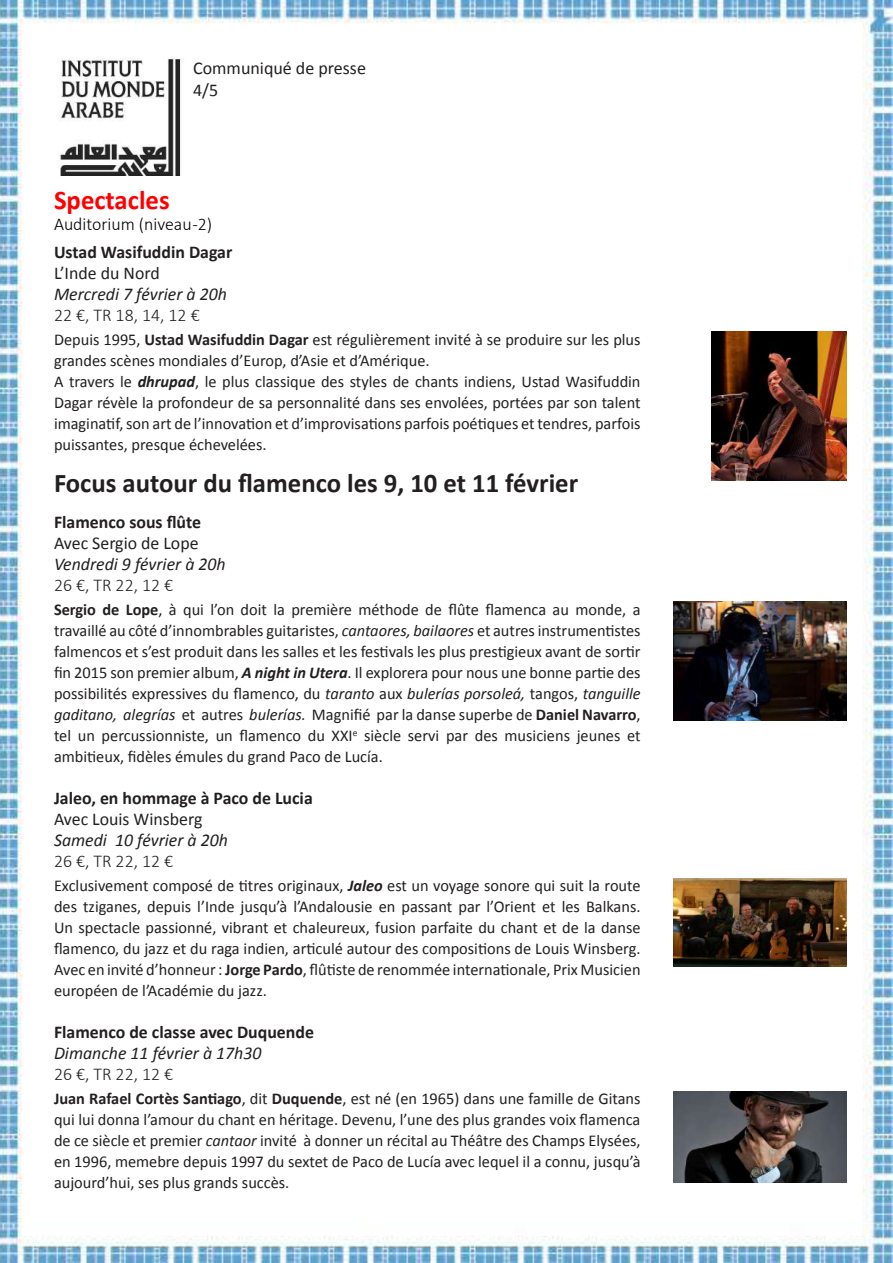
<style>
.page{position:relative;width:893px;height:1263px;background:#fff}
.page>*{position:absolute;margin:0;border:0;box-sizing:border-box;transform-origin:0 0}
.t1{font:700 27px "Calibri";color:#231f20}
.t2{font:700 27px "Calibri";color:#f00}
.t3{font:700 18px "Calibri";color:#231f20}
.t4{font:italic 18px "Calibri";color:#231f20}
.t5{font:18px/21.6px "Calibri";color:#231f20}
.t6{font:300 18px "Calibri";color:#231f20}
.t7{font:300 18px "Calibri";color:#000}
.t8{font:16.5px/21px "Calibri";color:#231f20;text-align:justify}
.s1{font-weight:700}
.s2{font-weight:700;font-style:italic}
.s3{font-style:italic}
</style>
<div class="page">
<img style="left:0;top:0;width:893px;height:1263px">
<img style="left:57px;top:47px;width:130px;height:128px">
<img style="left:673px;top:601px;width:173px;height:119px">
<img style="left:673px;top:879px;width:173px;height:88px">
<img style="left:712px;top:332px;width:134px;height:148px">
<img style="left:673px;top:1091px;width:173px;height:91px">
<p class="t5" style="left:193px;top:58px;width:174px">Communiqué de presse<br>4/5</p>
<h1 class="t2" style="left:54px;top:183px;width:117px">Spectacles</h1>
<p class="t7" style="left:54px;top:213px;width:160px">Auditorium (niveau -2)</p>
<p class="t3" style="left:54px;top:241px;width:180px">Ustad Wasifuddin Dagar</p>
<p class="t5" style="left:54px;top:263px;width:107px">L’Inde du Nord</p>
<p class="t4" style="left:54px;top:282px;width:174px">Mercredi 7 février à 20h</p>
<p class="t6" style="left:54px;top:304px;width:147px">22 €, TR 18, 14, 12 €</p>
<p class="t8" style="left:54px;top:329px;width:588px;text-align:left">Depuis 1995, <span class="s1">Ustad Wasifuddin Dagar</span> est régulièrement invité à se produire sur les plus grandes scènes mondiales d’Europ, d’Asie et d’Amérique.<br>A travers le <span class="s2">dhrupad</span>, le plus classique des styles de chants indiens, Ustad Wasifuddin Dagar révèle la profondeur de sa personnalité dans ses envolées, portées par son talent imaginatif, son art de l’innovation et d’improvisations parfois poétiques et tendres, parfois puissantes, presque échevelées.</p>
<h1 class="t1" style="left:54px;top:466px;width:526px">Focus autour du flamenco les 9, 10 et 11 février</h1>
<p class="t3" style="left:54px;top:511px;width:149px">Flamenco sous flûte</p>
<p class="t5" style="left:54px;top:533px;width:146px">Avec Sergio de Lope</p>
<p class="t4" style="left:54px;top:552px;width:173px">Vendredi 9 février à 20h</p>
<p class="t6" style="left:54px;top:574px;width:121px">26 €, TR 22, 12 €</p>
<p class="t8" style="left:54px;top:599px;width:588px"><span class="s1">Sergio de Lope</span>, à qui l’on doit la première méthode de flûte flamenca au monde, a travaillé au côté d’innombrables guitaristes, <span class="s3">cantaores, bailaores</span> et autres instrumentistes falmencos et s’est produit dans les salles et les festivals les plus prestigieux avant de sortir fin 2015 son premier album, <span class="s2">A night in Utera</span>. Il explorera pour nous une bonne partie des possibilités expressives du flamenco, du <span class="s3">taranto</span> aux <span class="s3">bulerías porsoleá,</span> tangos, <span class="s3">tanguille gaditano, alegrías</span> et autres <span class="s3">bulerías.</span> Magnifié par la danse superbe de <span class="s1">Daniel Navarro</span>, tel un percussionniste, un flamenco du XXI<sup>e</sup> siècle servi par des musiciens jeunes et ambitieux, fidèles émules du grand Paco de Lucía.</p>
<p class="t3" style="left:54px;top:787px;width:260px">Jaleo, en hommage à Paco de Lucia</p>
<p class="t5" style="left:54px;top:809px;width:150px">Avec Louis Winsberg</p>
<p class="t4" style="left:54px;top:828px;width:175px">Samedi 10 février à 20h</p>
<p class="t6" style="left:54px;top:850px;width:121px">26 €, TR 22, 12 €</p>
<p class="t8" style="left:54px;top:875px;width:588px">Exclusivement composé de titres originaux, <span class="s2">Jaleo</span> est un voyage sonore qui suit la route des tziganes, depuis l’Inde jusqu’à l’Andalousie en passant par l’Orient et les Balkans.<br>Un spectacle passionné, vibrant et chaleureux, fusion parfaite du chant et de la danse flamenco, du jazz et du raga indien, articulé autour des compositions de Louis Winsberg.<br>Avec en invité d’honneur : <span class="s1">Jorge Pardo</span>, flûtiste de renommée internationale, Prix Musicien européen de l’Académie du jazz.</p>
<p class="t3" style="left:54px;top:1021px;width:262px">Flamenco de classe avec Duquende</p>
<p class="t4" style="left:54px;top:1041px;width:209px">Dimanche 11 février à 17h30</p>
<p class="t6" style="left:54px;top:1063px;width:121px">26 €, TR 22, 12 €</p>
<p class="t8" style="left:54px;top:1088px;width:588px"><span class="s1">Juan Rafael Cortès Santiago</span>, dit <span class="s1">Duquende</span>, est né (en 1965) dans une famille de Gitans qui lui donna l’amour du chant en héritage. Devenu, l’une des plus grandes voix flamenca de ce siècle et premier <span class="s3">cantaor</span> invité à donner un récital au Théâtre des Champs Elysées, en 1996, memebre depuis 1997 du sextet de Paco de Lucía avec lequel il a connu, jusqu’à aujourd’hui, ses plus grands succès.</p>
</div>
